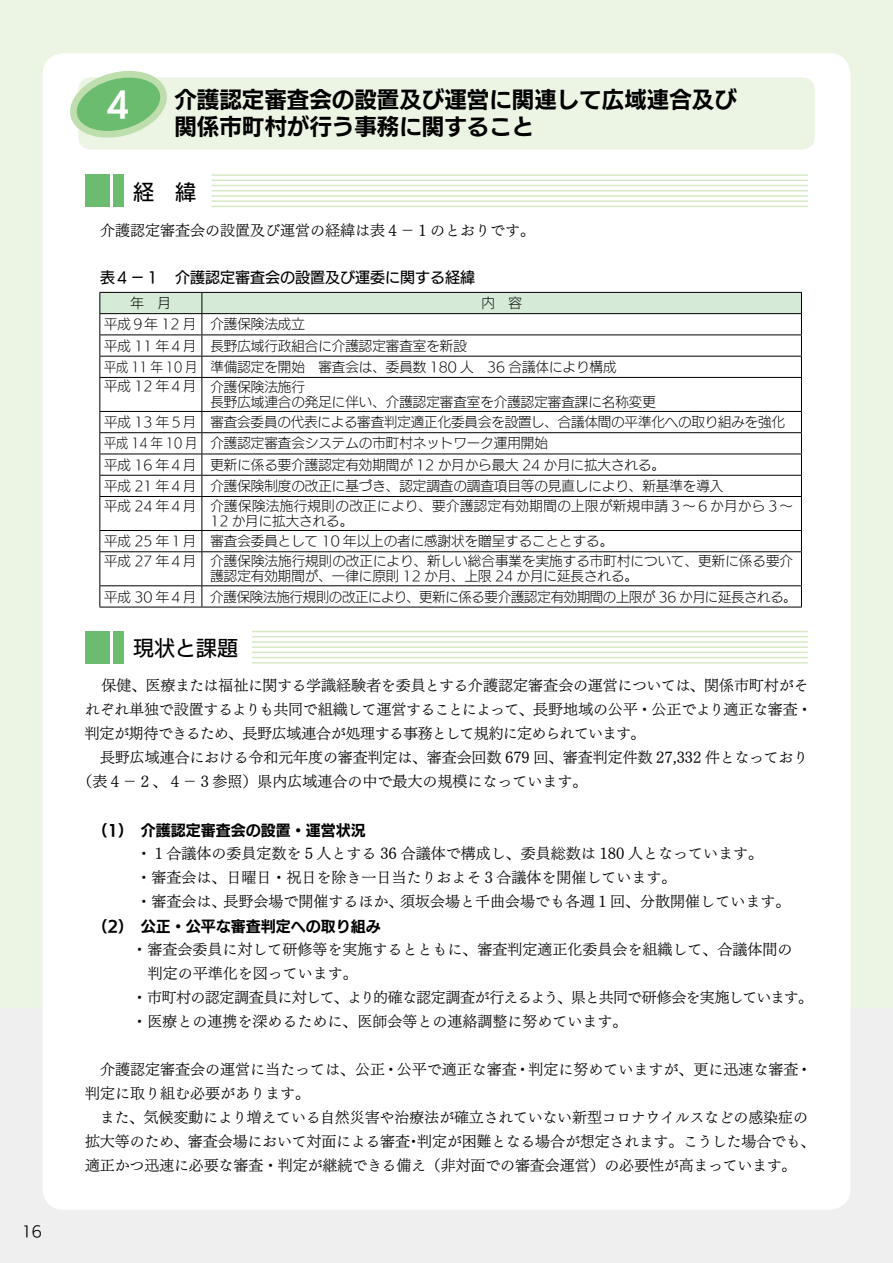
<style>
.page{position:relative;width:893px;height:1263px;background:#fff}
.page>*{position:absolute;margin:0;border:0;box-sizing:border-box;transform-origin:0 0}
.t1{font:33.3px "UD Kakugo Large Pro B";color:#fff}
.t2{font:22.5px/27px "UD Kakugo Large Pro B";color:#000}
.t3{font:21px "UD Kakugo Large Pro M";color:#000}
.t4{font:15px/24px "UD Mincho Pro L";color:#000}
.t5{font:15px/24px "UD Mincho Pro L";letter-spacing:-.025em;color:#000}
.t6{font:15px "UD Kakugo Large Pro B";color:#000}
.t7{font:15px "UD Kakugo Large Pro M";color:#000}
.t8{font:15px "UD Kakugo Large Pro R";color:#000}
.t9{font:13.5px/21px "UD Kakugo Large Pro L";color:#000}
</style>
<div class="page">
<div style="left:0;top:1003px;width:893px;height:260px;background:#efefef"></div>
<div style="left:0;top:0;width:893px;height:1007px;background:#ecf5e3"></div>
<div style="left:43px;top:53px;width:807px;height:1157px;background:#fff;border-radius:21px"></div>
<div style="left:78px;top:77px;width:737px;height:73px;background:#ecf5e3;border-radius:13px"></div>
<svg style="left:99px;top:292px;width:703px;height:85px"></svg>
<hr style="left:99px;top:377px;width:103px;height:1px;background:#000">
<hr style="left:99px;top:378px;width:1px;height:33px;background:#000">
<hr style="left:202px;top:377px;width:600px;height:1px;background:#000">
<hr style="left:202px;top:378px;width:1px;height:33px;background:#000">
<hr style="left:801px;top:378px;width:1px;height:33px;background:#000">
<hr style="left:99px;top:411px;width:103px;height:1px;background:#000">
<hr style="left:202px;top:411px;width:600px;height:1px;background:#000">
<hr style="left:99px;top:432px;width:103px;height:1px;background:#000">
<hr style="left:202px;top:432px;width:600px;height:1px;background:#000">
<hr style="left:99px;top:454px;width:103px;height:1px;background:#000">
<hr style="left:202px;top:454px;width:600px;height:1px;background:#000">
<hr style="left:99px;top:475px;width:103px;height:1px;background:#000">
<svg style="left:99px;top:412px;width:1px;height:84px"></svg>
<hr style="left:202px;top:475px;width:600px;height:1px;background:#000">
<svg style="left:202px;top:412px;width:1px;height:84px"></svg>
<svg style="left:801px;top:412px;width:1px;height:84px"></svg>
<hr style="left:99px;top:496px;width:103px;height:1px;background:#000">
<hr style="left:99px;top:497px;width:1px;height:33px;background:#000">
<hr style="left:202px;top:496px;width:600px;height:1px;background:#000">
<hr style="left:202px;top:497px;width:1px;height:33px;background:#000">
<hr style="left:801px;top:497px;width:1px;height:33px;background:#000">
<hr style="left:99px;top:530px;width:103px;height:1px;background:#000">
<svg style="left:99px;top:531px;width:1px;height:20px"></svg>
<hr style="left:202px;top:530px;width:600px;height:1px;background:#000">
<svg style="left:202px;top:531px;width:1px;height:20px"></svg>
<svg style="left:801px;top:531px;width:1px;height:20px"></svg>
<hr style="left:99px;top:551px;width:103px;height:1px;background:#000">
<hr style="left:99px;top:552px;width:1px;height:33px;background:#000">
<hr style="left:202px;top:551px;width:600px;height:1px;background:#000">
<hr style="left:202px;top:552px;width:1px;height:33px;background:#000">
<hr style="left:801px;top:552px;width:1px;height:33px;background:#000">
<hr style="left:99px;top:585px;width:103px;height:1px;background:#000">
<svg style="left:99px;top:586px;width:1px;height:21px"></svg>
<hr style="left:202px;top:585px;width:600px;height:1px;background:#000">
<svg style="left:202px;top:586px;width:1px;height:21px"></svg>
<svg style="left:801px;top:586px;width:1px;height:21px"></svg>
<hr style="left:99px;top:607px;width:103px;height:1px;background:#000">
<hr style="left:202px;top:607px;width:600px;height:1px;background:#000">
<svg style="left:70px;top:71px;width:97px;height:69px"></svg>
<hr style="left:212px;top:174px;width:596px;height:2px;background:#d6e9c4">
<hr style="left:212px;top:180px;width:596px;height:1px;background:#d6e9c4">
<hr style="left:212px;top:185px;width:596px;height:1px;background:#d6e9c4">
<hr style="left:212px;top:190px;width:596px;height:1px;background:#d6e9c4">
<hr style="left:212px;top:195px;width:596px;height:2px;background:#d6e9c4">
<hr style="left:212px;top:200px;width:596px;height:2px;background:#d6e9c4">
<hr style="left:212px;top:206px;width:596px;height:1px;background:#d6e9c4">
<div style="left:86px;top:174px;width:24px;height:33px;background:#6bbc6e"></div>
<div style="left:114px;top:174px;width:10px;height:33px;background:#6bbc6e"></div>
<hr style="left:252px;top:631px;width:556px;height:1px;background:#d6e9c4">
<hr style="left:252px;top:636px;width:556px;height:1px;background:#d6e9c4">
<hr style="left:252px;top:641px;width:556px;height:2px;background:#d6e9c4">
<hr style="left:252px;top:646px;width:556px;height:2px;background:#d6e9c4">
<hr style="left:252px;top:652px;width:556px;height:1px;background:#d6e9c4">
<hr style="left:252px;top:657px;width:556px;height:1px;background:#d6e9c4">
<hr style="left:252px;top:662px;width:556px;height:1px;background:#d6e9c4">
<div style="left:85px;top:631px;width:25px;height:33px;background:#6bbc6e"></div>
<div style="left:113px;top:631px;width:11px;height:33px;background:#6bbc6e"></div>
<p class="t8" style="left:22px;top:1219px;width:22px">16</p>
<h1 class="t1" style="left:106px;top:77px;width:25px">4</h1>
<h2 class="t2" style="left:174px;top:86px;width:564px">介護認定審査会の設置及び運営に関連して広域連合及び関係市町村が行う事務に関すること</h2>
<h3 class="t3" style="left:133px;top:175px;width:65px">経　緯</h3>
<p class="t4" style="left:100px;top:217px;width:436px">介護認定審査会の設置及び運営の経緯は表４－１のとおりです。</p>
<p class="t7" style="left:100px;top:265px;width:376px">表４－１　介護認定審査会の設置及び運委に関する経緯</p>
<p class="t9" style="left:131px;top:292px;width:42px">年　月</p>
<p class="t9" style="left:481px;top:292px;width:42px">内　容</p>
<p class="t9" style="left:104px;top:313px;width:514px">平成９年 12 月 介護保険法成立<br>平成 11 年４月 長野広域行政組合に介護認定審査室を新設<br>平成 11 年 10 月 準備認定を開始　審査会は、委員数 180 人　36 合議体により構成</p>
<p class="t9" style="left:210px;top:379px;width:447px;line-height:15.3px;text-indent:-106px">平成 12 年４月 介護保険法施行<br>長野広域連合の発足に伴い、介護認定審査室を介護認定審査課に名称変更</p>
<p class="t9" style="left:104px;top:411px;width:690px">平成 13 年５月 審査会委員の代表による審査判定適正化委員会を設置し、合議体間の平準化への取り組みを強化平成 14 年 10 月 介護認定審査会システムの市町村ネットワーク運用開始<br>平成 16 年４月 更新に係る要介護認定有効期間が 12 か月から最大 24 か月に拡大される。<br>平成 21 年４月 介護保険制度の改正に基づき、認定調査の調査項目等の見直しにより、新基準を導入<br>平成 24 年４月 介護保険法施行規則の改正により、要介護認定有効期間の上限が新規申請３～６か月から３～</p>
<p class="t9" style="left:104px;top:511px;width:690px;line-height:20.1px;text-indent:106px">12 か月に拡大される。<br>平成 25 年１月 審査会委員として 10 年以上の者に感謝状を贈呈することとする。<br>平成 27 年４月 介護保険法施行規則の改正により、新しい総合事業を実施する市町村について、更新に係る要介</p>
<p class="t9" style="left:104px;top:566px;width:694px;line-height:20.1px;text-indent:106px">護認定有効期間が、一律に原則 12 か月、上限 24 か月に延長される。<br>平成 30 年４月 介護保険法施行規則の改正により、更新に係る要介護認定有効期間の上限が 36 か月に延長される。</p>
<h3 class="t3" style="left:133px;top:631px;width:106px">現状と課題</h3>
<p class="t5" style="left:85px;top:673px;width:729px;text-indent:17px">保健、医療または福祉に関する学識経験者を委員とする介護認定審査会の運営については、関係市町村がそれぞれ単独で設置するよりも共同で組織して運営することによって、長野地域の公平・公正でより適正な審査・判定が期待できるため、長野広域連合が処理する事務として規約に定められています。</p>
<p class="t4" style="left:78px;top:745px;width:732px;text-indent:22px">長野広域連合における令和元年度の審査判定は、審査会回数 679 回、審査判定件数 27,332 件となっており（表４－２、４－３参照）県内広域連合の中で最大の規模になっています。</p>
<p class="t6" style="left:85px;top:817px;width:282px">　（1）　介護認定審査会の設置・運営状況</p>
<p class="t4" style="left:137px;top:841px;width:655px">・１合議体の委員定数を５人とする 36 合議体で構成し、委員総数は 180 人となっています。<br>・審査会は、日曜日・祝日を除き一日当たりおよそ３合議体を開催しています。<br>・審査会は、長野会場で開催するほか、須坂会場と千曲会場でも各週１回、分散開催しています。</p>
<p class="t6" style="left:85px;top:913px;width:297px">　（2）　公正・公平な審査判定への取り組み</p>
<p class="t4" style="left:132px;top:937px;width:682px">・審査会委員に対して研修等を実施するとともに、審査判定適正化委員会を組織して、合議体間の<br>　判定の平準化を図っています。<br>・市町村の認定調査員に対して、より的確な認定調査が行えるよう、県と共同で研修会を実施しています。・医療との連携を深めるために、医師会等との連絡調整に努めています。</p>
<p class="t4" style="left:85px;top:1057px;width:728px;text-indent:15px">介護認定審査会の運営に当たっては、公正・公平で適正な審査・判定に努めていますが、更に迅速な審査・判定に取り組む必要があります。</p>
<p class="t4" style="left:85px;top:1105px;width:732px;text-indent:15px">また、気候変動により増えている自然災害や治療法が確立されていない新型コロナウイルスなどの感染症の拡大等のため、審査会場において対面による審査・判定が困難となる場合が想定されます。こうした場合でも、適正かつ迅速に必要な審査・判定が継続できる備え（非対面での審査会運営）の必要性が高まっています。</p>
</div>
